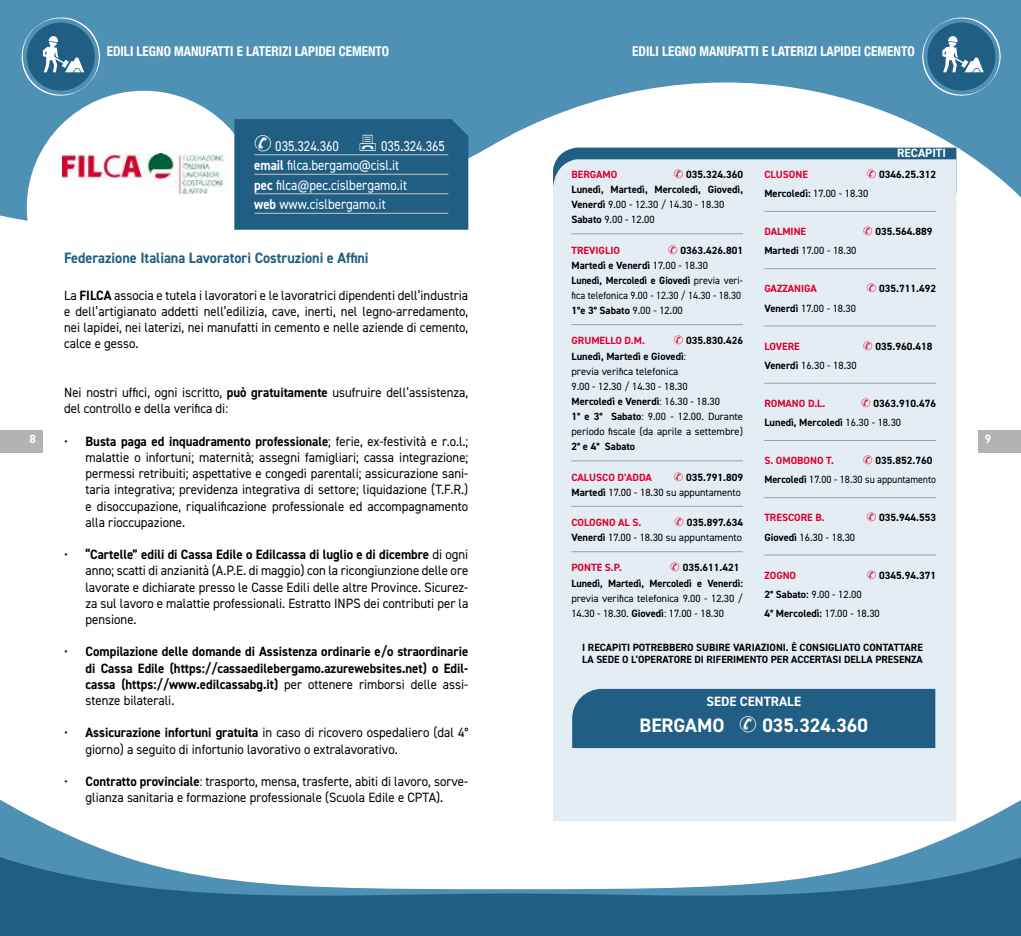
<style>
.page{position:relative;width:1021px;height:936px;background:#fff}
.page>*{position:absolute;margin:0;border:0;box-sizing:border-box;transform-origin:0 0}
.t1{font:700 19.5px "DIN2014";color:#fff}
.t2{font:700 15px "DIN2014";color:#205e84;scale:.95 1}
.t3{font:14.25px/19.5px "DIN2014";color:#fff;scale:.9 1}
.t4{font:13.5px/16.2px "DIN2014";color:#000;text-align:justify;scale:.95 1}
.t5{font:700 13.5px/16.2px "DIN2014";color:#000;text-align:justify;scale:.95 1}
.t6{font:700 condensed 13.5px "Helvetica Neue";color:#fff}
.t7{font:700 13.5px "DIN2014";color:#fff}
.t8{font:700 12px "DIN2014";color:#fff}
.t9{font:10.5px/15.1px "DIN2014";color:#000}
.t10{font:700 10.5px/15.1px "DIN2014";color:#000}
.t11{font:700 10.5px "DIN2014";color:#dc002e}
.s1{font-weight:700}
.s2{font-family:"Acumin Pro"}
.s3{font-weight:400}
.s4{color:#dc002e}
</style>
<div class="page">
<svg style="left:510px;top:0;width:510px;height:286px;fill:#4f90b5"></svg>
<div style="left:978px;top:430px;width:42px;height:23px;background:#b1b3b4"></div>
<svg style="left:920px;top:787px;width:100px;height:62px"></svg>
<svg style="left:511px;top:849px;width:509px;height:86px;fill:#205e84"></svg>
<div style="left:553px;top:148px;width:403px;height:11px;background:#205e84"></div>
<div style="left:553px;top:159px;width:403px;height:662px;background:#e5edf4"></div>
<hr style="left:571px;top:233px;width:172px;height:1px;background:#9c9e9f">
<hr style="left:571px;top:324px;width:172px;height:1px;background:#9c9e9f">
<hr style="left:571px;top:460px;width:172px;height:1px;background:#9c9e9f">
<hr style="left:571px;top:506px;width:172px;height:1px;background:#9c9e9f">
<hr style="left:571px;top:551px;width:172px;height:1px;background:#9c9e9f">
<hr style="left:764px;top:211px;width:172px;height:1px;background:#9c9e9f">
<hr style="left:764px;top:268px;width:172px;height:1px;background:#9c9e9f">
<hr style="left:764px;top:325px;width:172px;height:1px;background:#9c9e9f">
<hr style="left:764px;top:383px;width:172px;height:1px;background:#9c9e9f">
<hr style="left:764px;top:440px;width:172px;height:1px;background:#9c9e9f">
<hr style="left:764px;top:497px;width:172px;height:1px;background:#9c9e9f">
<hr style="left:764px;top:554px;width:172px;height:1px;background:#9c9e9f">
<svg style="left:919px;top:17px;width:81px;height:81px"></svg>
<div style="left:572px;top:688px;width:363px;height:60px;background:#205e84"></div>
<div style="left:0;top:0;width:510px;height:230px;background:#4f90b5"></div>
<div style="left:0;top:430px;width:43px;height:23px;background:#b1b3b4"></div>
<svg style="left:0;top:799px;width:102px;height:50px"></svg>
<svg style="left:0;top:849px;width:510px;height:86px;fill:#205e84"></svg>
<div style="left:27px;top:91px;width:234px;height:234px;background:#fff;border-radius:50%"></div>
<img style="left:62px;top:153px;width:164px;height:41px">
<svg style="left:19px;top:17px;width:81px;height:81px"></svg>
<svg style="left:510px;top:889px;width:1px;height:47px"></svg>
<svg style="left:234px;top:119px;width:234px;height:111px"></svg>
<p class="t6" style="left:107px;top:39px;width:284px">EDILI LEGNO MANUFATTI E LATERIZI LAPIDEI CEMENTO</p>
<p class="t8" style="left:29px;top:431px;width:8px">8</p>
<p class="t3" style="left:254px;top:136px;width:96px">✆ 035.324.360</p>
<p class="t3" style="left:254px;top:136px;width:213px;text-indent:127px">035.324.365 <span class="s1">email</span> filca.bergamo@cisl.it<br><span class="s1">pec</span> filca<span class="s2">@</span>pec.cislbergamo.it<br><span class="s1">web</span> www.cislbergamo.it</p>
<p class="t2" style="left:64px;top:247px;width:322px">Federazione Italiana Lavoratori Costruzioni e Affini</p>
<p class="t4" style="left:64px;top:287px;width:427px">La <span class="s1">FILCA</span> associa e tutela i lavoratori e le lavoratrici dipendenti dell’industria e dell’artigianato addetti nell’edilizia, cave, inerti, nel legno-arredamento, nei lapidei, nei laterizi, nei manufatti in cemento e nelle aziende di cemento, calce e gesso.</p>
<p class="t4" style="left:64px;top:384px;width:427px">Nei nostri uffici, ogni iscritto, <span class="s1">può gratuitamente</span> usufruire dell’assistenza, del controllo e della verifica di:</p>
<p class="t4" style="left:85px;top:432px;width:404px;text-indent:-21px">• <span class="s1">Busta paga ed inquadramento professionale</span>; ferie, ex-festività e r.o.l.; malattie o infortuni; maternità; assegni famigliari; cassa integrazione; permessi retribuiti; aspettative e congedi parentali; assicurazione sani&shy;taria integrativa; previdenza integrativa di settore; liquidazione (T.F.R.) e disoccupazione, riqualificazione professionale ed accompagnamento alla rioccupazione.</p>
<p class="t4" style="left:85px;top:546px;width:404px;text-indent:-21px">• <span class="s1">“Cartelle” edili di Cassa Edile o Edilcassa di luglio e di dicembre</span> di ogni anno; scatti di anzianità (A.P.E. di maggio) con la ricongiunzione delle ore lavorate e dichiarate presso le Casse Edili delle altre Province. Sicurez&shy;za sul lavoro e malattie professionali. Estratto INPS dei contributi per la pensione.</p>
<p class="t5" style="left:85px;top:643px;width:404px;text-indent:-21px"><span class="s3">•</span> Compilazione delle domande di Assistenza ordinarie e/o straordinarie di Cassa Edile (https://cassaedilebergamo.azurewebsites.net) o Edil&shy;cassa (https://www.edilcassabg.it) <span class="s3">per ottenere rimborsi delle assi&shy;stenze bilaterali.</span></p>
<p class="t4" style="left:85px;top:724px;width:404px;text-indent:-21px">• <span class="s1">Assicurazione infortuni gratuita</span> in caso di ricovero ospedaliero (dal 4° giorno) a seguito di infortunio lavorativo o extralavorativo.</p>
<p class="t4" style="left:64px;top:773px;width:427px;text-align:center">• <span class="s1">Contratto provinciale</span>: trasporto, mensa, trasferte, abiti di lavoro, sorve&shy;glianza sanitaria e formazione professionale (Scuola Edile e CPTA).</p>
<p class="t6" style="left:632px;top:39px;width:284px">EDILI LEGNO MANUFATTI E LATERIZI LAPIDEI CEMENTO</p>
<p class="t8" style="left:897px;top:145px;width:50px">RECAPITI</p>
<p class="t10" style="left:571px;top:166px;width:173px;text-indent:102px"><span class="s4">✆</span> 035.324.360<br>Lunedì, Martedì, Mercoledì, Giovedì,<br>Venerdì <span class="s3">9.00 - 12.30 / 14.30 - 18.30<br></span>Sabato <span class="s3">9.00 - 12.00</span></p>
<p class="t11" style="left:571px;top:243px;width:50px">TREVIGLIO</p>
<p class="t10" style="left:764px;top:165px;width:173px;line-height:19px;text-indent:102px"><span class="s4">✆</span> 0346.25.312<br>Mercoledì: <span class="s3">17.00 - 18.30</span></p>
<p class="t11" style="left:764px;top:224px;width:43px">DALMINE</p>
<p class="t10" style="left:863px;top:224px;width:71px"><span class="s4">✆</span> 035.564.889</p>
<p class="t9" style="left:764px;top:243px;width:94px"><span class="s1">Martedi</span> 17.00 - 18.30</p>
<p class="t11" style="left:764px;top:282px;width:54px">GAZZANIGA</p>
<p class="t10" style="left:866px;top:281px;width:71px"><span class="s4">✆</span> 035.711.492</p>
<p class="t9" style="left:764px;top:300px;width:93px"><span class="s1">Venerdì</span> 17.00 - 18.30</p>
<p class="t11" style="left:764px;top:339px;width:37px">LOVERE</p>
<p class="t10" style="left:863px;top:338px;width:71px"><span class="s4">✆</span> 035.960.418</p>
<p class="t9" style="left:764px;top:357px;width:94px"><span class="s1">Venerdì</span> 16.30 - 18.30</p>
<p class="t11" style="left:764px;top:396px;width:63px">ROMANO D.L.</p>
<p class="t11" style="left:571px;top:167px;width:47px">BERGAMO</p>
<p class="t11" style="left:764px;top:167px;width:45px">CLUSONE</p>
<p class="t9" style="left:571px;top:242px;width:173px;text-indent:97px"><span class="s4">✆</span> <span class="s1">0363.426.801<br>Martedì e Venerdì</span> 17.00 - 18.30<br><span class="s1">Lunedì, Mercoledì e Giovedì</span> previa veri&shy;fica telefonica 9.00 - 12.30 / 14.30 - 18.30<br><span class="s1">1°e 3° Sabato</span> 9.00 - 12.00</p>
<p class="t11" style="left:571px;top:334px;width:75px">GRUMELLO D.M.</p>
<p class="t9" style="left:571px;top:333px;width:173px;text-indent:102px"><span class="s4">✆</span> <span class="s1">035.830.426<br>Lunedì, Martedì e Giovedì</span>:<br>previa verifica telefonica<br>9.00 - 12.30 / 14.30 - 18.30<br><span class="s1">Mercoledì e Venerdì</span>: 16.30 - 18.30<br><span class="s1">1° e 3° Sabato</span>: 9.00 - 12.00. Durante periodo fiscale (da aprile a settembre)</p>
<p class="t10" style="left:571px;top:439px;width:65px">2° e 4° Sabato</p>
<p class="t11" style="left:571px;top:470px;width:82px">CALUSCO D’ADDA</p>
<p class="t10" style="left:764px;top:393px;width:173px;line-height:19px;text-indent:97px"><span class="s4">✆</span> 0363.910.476<br>Lunedì, Mercoledì <span class="s3">16.30 - 18.30</span></p>
<p class="t11" style="left:764px;top:453px;width:71px">S. OMOBONO T.</p>
<p class="t9" style="left:764px;top:451px;width:173px;line-height:19px;text-indent:99px"><span class="s4">✆</span> <span class="s1">035.852.760<br>Mercoledì</span> 17.00 - 18.30 su appuntamento</p>
<p class="t11" style="left:764px;top:511px;width:62px">TRESCORE B.</p>
<p class="t10" style="left:866px;top:510px;width:71px"><span class="s4">✆</span> 035.944.553</p>
<p class="t9" style="left:764px;top:529px;width:92px"><span class="s1">Giovedì</span> 16.30 - 18.30</p>
<p class="t11" style="left:764px;top:568px;width:33px">ZOGNO</p>
<p class="t10" style="left:866px;top:567px;width:71px"><span class="s4">✆</span> 0345.94.371</p>
<p class="t10" style="left:764px;top:584px;width:117px;line-height:19px">2° Sabato: <span class="s3">9.00 - 12.00<br></span>4° Mercoledì: <span class="s3">17.00 - 18.30</span></p>
<p class="t10" style="left:582px;top:641px;width:342px;line-height:12px">I RECAPITI POTREBBERO SUBIRE VARIAZIONI. È CONSIGLIATO CONTATTARE<br>LA SEDE O L’OPERATORE DI RIFERIMENTO PER ACCERTASI DELLA PRESENZA</p>
<p class="t7" style="left:706px;top:692px;width:96px">SEDE CENTRALE</p>
<h1 class="t1" style="left:639px;top:712px;width:230px">BERGAMO ✆ 035.324.360</h1>
<p class="t9" style="left:571px;top:469px;width:173px;text-align:right"><span class="s4">✆</span> <span class="s1">035.791.809<br>Martedì</span> 17.00 - 18.30 su appuntamento</p>
<p class="t11" style="left:571px;top:515px;width:71px">COLOGNO AL S.</p>
<p class="t9" style="left:571px;top:514px;width:173px;text-align:right"><span class="s4">✆</span> <span class="s1">035.897.634<br>Venerdì</span> 17.00 - 18.30 su appuntamento</p>
<p class="t11" style="left:571px;top:561px;width:52px">PONTE S.P.</p>
<p class="t10" style="left:571px;top:560px;width:173px;text-indent:99px"><span class="s4">✆</span> 035.611.421<br>Lunedì, Martedì, Mercoledì e Venerdì:</p>
<p class="t9" style="left:571px;top:590px;width:173px">previa verifica telefonica 9.00 - 12.30 /<br>14.30 - 18.30. <span class="s1">Giovedì</span>: 17.00 - 18.30</p>
<p class="t8" style="left:984px;top:431px;width:8px">9</p>
</div>
